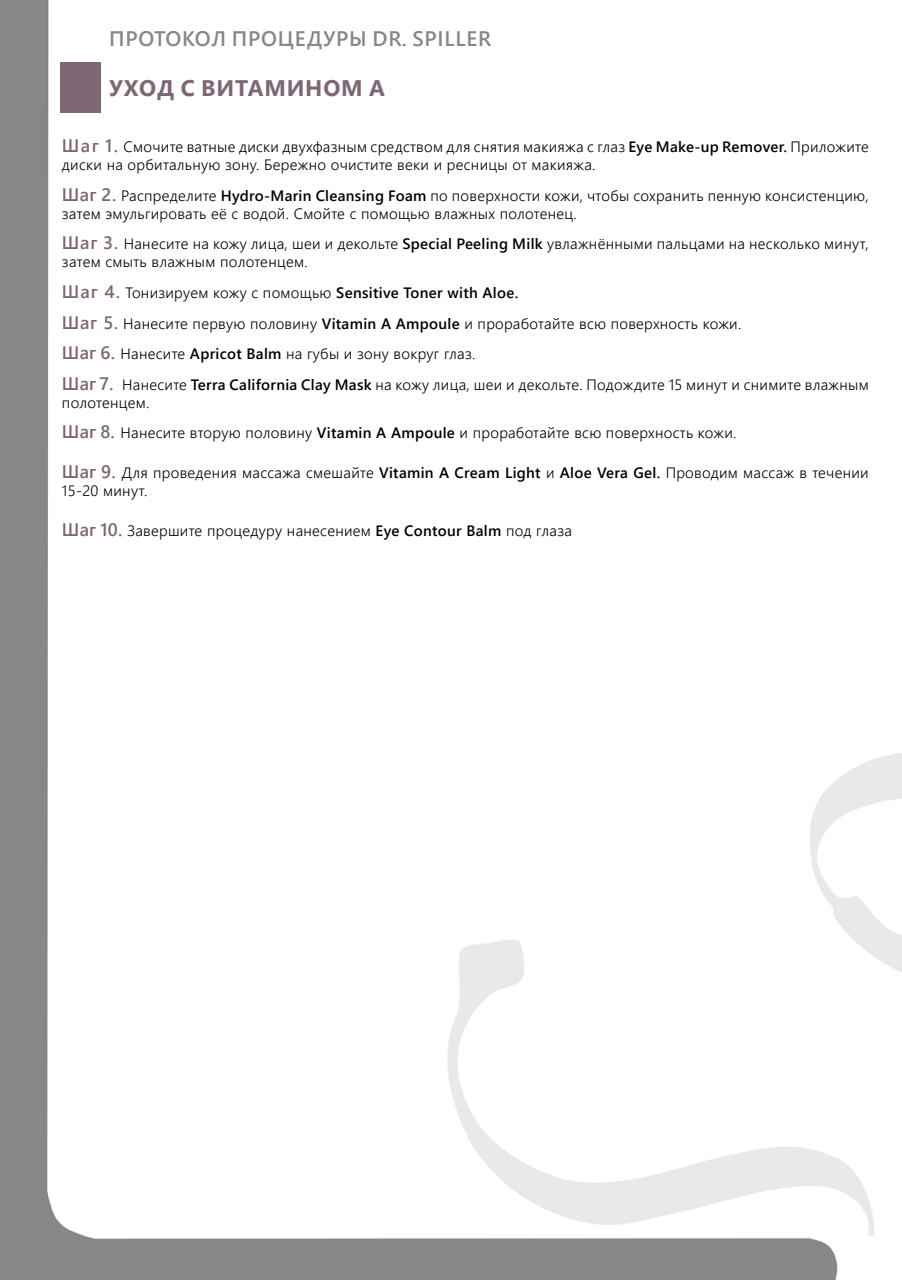
<style>
.page{position:relative;width:902px;height:1280px;background:#fff}
.page>*{position:absolute;margin:0;border:0;box-sizing:border-box;transform-origin:0 0}
.t1{font:700 22.5px "Segoe UI";letter-spacing:.035em;color:#7f6674}
.t2{font:600 21px "Segoe UI";letter-spacing:.035em;color:#878787}
.t3{font:300 15px/18px "Segoe UI";letter-spacing:.02em;color:#000}
.s1{font-weight:600;font-size:18px;color:#7f6674}
.s2{font-weight:600}
</style>
<div class="page">
<img style="left:0;top:0;width:901px;height:1280px">
<div style="left:60px;top:63px;width:41px;height:50px;background:#7f6674"></div>
<div style="left:37px;top:1235px;width:25px;height:19px;background:#878787"></div>
<h2 class="t2" style="left:109px;top:19px;width:383px">ПРОТОКОЛ ПРОЦЕДУРЫ DR. SPILLER</h2>
<h1 class="t1" style="left:109px;top:67px;width:277px">УХОД С ВИТАМИНОМ А</h1>
<p class="t3" style="left:62px;top:136px;width:808px"><span class="s1">Шаг 1.</span> Смочите ватные диски двухфазным средством для снятия макияжа с глаз <span class="s2">Eye Make-up Remover.</span> Приложите диски на орбитальную зону. Бережно очистите веки и ресницы от макияжа.</p>
<p class="t3" style="left:62px;top:185px;width:808px"><span class="s1">Шаг 2.</span> Распределите <span class="s2">Hydro-Marin Cleansing Foam</span> по поверхности кожи, чтобы сохранить пенную консистенцию, затем эмульгировать её с водой. Смойте с помощью влажных полотенец.</p>
<p class="t3" style="left:62px;top:234px;width:808px"><span class="s1">Шаг 3.</span> Нанесите на кожу лица, шеи и декольте <span class="s2">Special Peeling Milk</span> увлажнёнными пальцами на несколько минут, затем смыть влажным полотенцем.</p>
<p class="t3" style="left:62px;top:276px;width:808px;line-height:30.6px"><span class="s1">Шаг 4.</span> Тонизируем кожу с помощью <span class="s2">Sensitive Toner with Aloe.<br></span><span class="s1">Шаг 5.</span> Нанесите первую половину <span class="s2">Vitamin A Ampoule</span> и проработайте всю поверхность кожи.<br><span class="s1">Шаг 6.</span> Нанесите <span class="s2">Apricot Balm</span> на губы и зону вокруг глаз.<br><span class="s1">Шаг 7.</span> Нанесите <span class="s2">Terra California Clay Mask</span> на кожу лица, шеи и декольте. Подождите 15 минут и снимите влажным</p>
<p class="t3" style="left:62px;top:386px;width:676px;line-height:30.6px">полотенцем.<br><span class="s1">Шаг 8.</span> Нанесите вторую половину <span class="s2">Vitamin A Ampoule</span> и проработайте всю поверхность кожи.</p>
<p class="t3" style="left:62px;top:462px;width:808px"><span class="s1">Шаг 9.</span> Для проведения массажа смешайте <span class="s2">Vitamin A Cream Light</span> и <span class="s2">Aloe Vera Gel.</span> Проводим массаж в течении<br>15-20 минут.</p>
<p class="t3" style="left:62px;top:520px;width:511px"><span class="s1">Шаг 10.</span> Завершите процедуру нанесением <span class="s2">Eye Contour Balm</span> под глаза</p>
</div>
